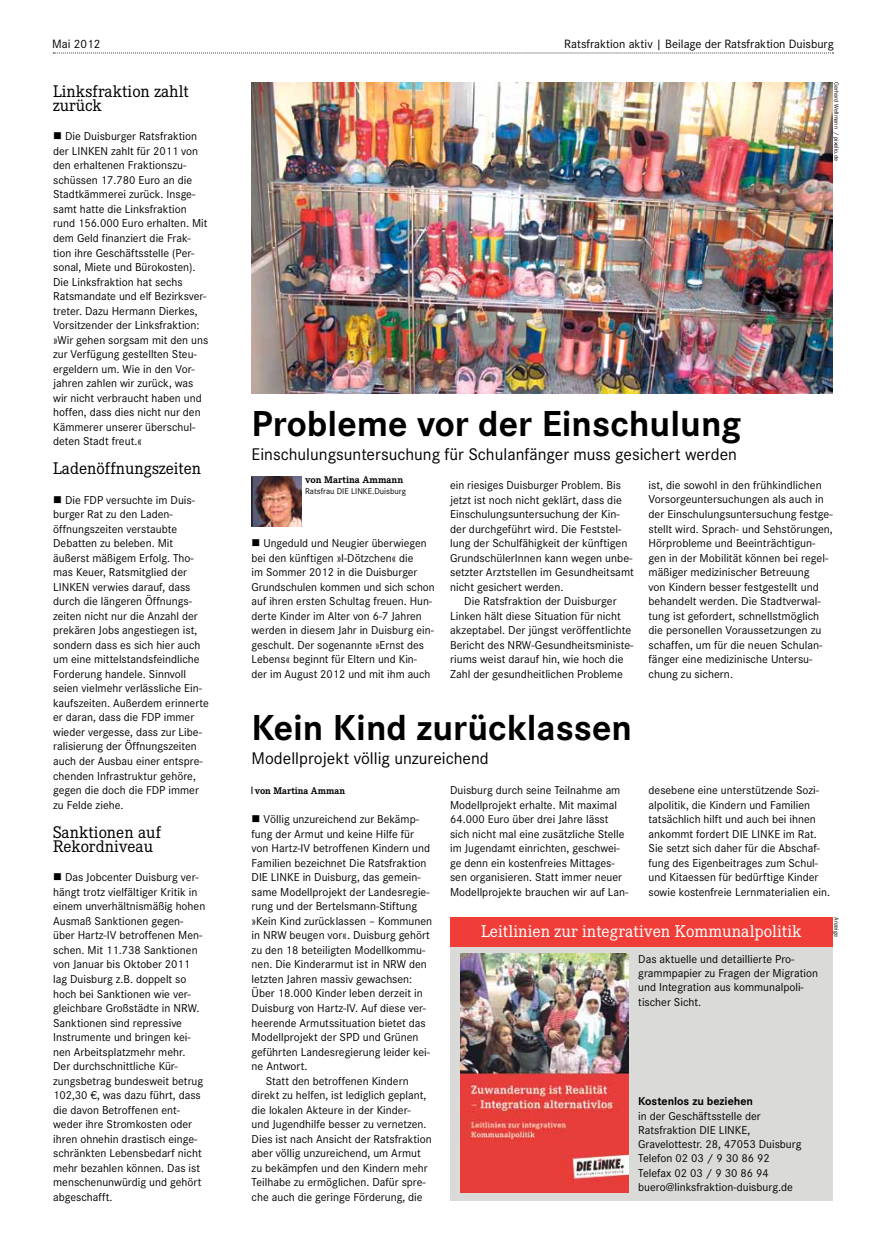
<style>
.page{position:relative;width:886px;height:1258px;background:#fff}
.page>*{position:absolute;margin:0;border:0;box-sizing:border-box;transform-origin:0 0}
.t1{font:700 37.5px "Corporate S";color:#000}
.t2{font:17.75px "Corporate E";color:#fff}
.t3{font:17.5px "Corporate S";color:#000}
.t4{font:17.5px/14.5px "Corporate E";color:#000}
.t5{font:12.5px "Corporate S";color:#000}
.t6{font:11.88px/14.5px "Corporate S";color:#000}
.t7{font:700 11.88px "Corporate S";color:#000}
.t8{font:700 10px "Corporate E";color:#000}
.t9{font:8.75px "Corporate S";color:#000}
.t10{font:6.25px "Corporate S";color:#000}
</style>
<div class="page">
<img style="left:253px;top:477px;width:49px;height:50px">
<hr style="left:252px;top:477px;width:1px;height:50px;background:#000">
<svg style="left:53px;top:53px;width:780px;height:1px"></svg>
<div style="left:450px;top:917px;width:383px;height:284px;background:#dadad9"></div>
<div style="left:450px;top:917px;width:383px;height:29px;background:#f13d37"></div>
<img style="left:460px;top:954px;width:168px;height:238px">
<img style="left:252px;top:82px;width:581px;height:311px">
<p class="t5" style="left:52px;top:37px;width:50px">Mai 2012</p>
<p class="t5" style="left:564px;top:37px;width:271px">Ratsfraktion aktiv | Beilage der Ratsfraktion Duisburg</p>
<h3 class="t4" style="left:53px;top:84px;width:137px">Linksfraktion zahlt zurück</h3>
<p class="t6" style="left:53px;top:129px;width:157px">■ Die Duisburger Ratsfraktion der LINKEN zahlt für 2011 von den erhaltenen Fraktionszu&shy;schüssen 17.780 Euro an die<br>Stadtkämmerei zurück. Insge&shy;samt hatte die Linksfraktion rund 156.000 Euro erhalten. Mit dem Geld finanziert die Frak&shy;tion ihre Geschäftsstelle (Per&shy;sonal, Miete und Bürokosten).<br>Die Linksfraktion hat sechs<br>Ratsmandate und elf Bezirksver&shy;treter. Dazu Hermann Dierkes,<br>Vorsitzender der Linksfraktion: »Wir gehen sorgsam mit den uns zur Verfügung gestellten Steu&shy;ergeldern um. Wie in den Vor&shy;jahren zahlen wir zurück, was wir nicht verbraucht haben und hoffen, dass dies nicht nur den<br>Kämmerer unserer überschul&shy;deten Stadt freut.«</p>
<h3 class="t4" style="left:53px;top:462px;width:149px">Ladenöffnungszeiten</h3>
<p class="t6" style="left:53px;top:492px;width:157px">■ Die FDP versuchte im Duis&shy;burger Rat zu den Laden&shy;öffnungszeiten verstaubte<br>Debatten zu beleben. Mit äußerst mäßigem Erfolg. Tho&shy;mas Keuer, Ratsmitglied der<br>LINKEN verwies darauf, dass durch die längeren Öffnungs&shy;zeiten nicht nur die Anzahl der prekären Jobs angestiegen ist, sondern dass es sich hier auch um eine mittelstandsfeindliche<br>Forderung handele. Sinnvoll seien vielmehr verlässliche Ein&shy;kaufszeiten. Außerdem erinnerte er daran, dass die FDP immer wieder vergesse, dass zur Libe&shy;ralisierung der Öffnungszeiten auch der Ausbau einer entspre&shy;chenden Infrastruktur gehöre, gegen die doch die FDP immer zu Felde ziehe.</p>
<h3 class="t4" style="left:53px;top:825px;width:109px">Sanktionen auf<br>Rekordniveau</h3>
<p class="t6" style="left:53px;top:870px;width:154px">■ Das Jobcenter Duisburg ver&shy;hängt trotz vielfältiger Kritik in einem unverhältnismäßig hohen<br>Ausmaß Sanktionen gegen&shy;über Hartz-IV betroffenen Men&shy;schen. Mit 11.738 Sanktionen von Januar bis Oktober 2011 lag Duisburg z.B. doppelt so hoch bei Sanktionen wie ver&shy;gleichbare Großstädte in NRW.<br>Sanktionen sind repressive<br>Instrumente und bringen kei&shy;nen Arbeitsplatzmehr mehr.<br>Der durchschnittliche Kür&shy;zungsbetrag bundesweit betrug<br>102,30 €, was dazu führt, dass die davon Betroffenen ent&shy;weder ihre Stromkosten oder ihren ohnehin drastisch einge&shy;schränkten Lebensbedarf nicht mehr bezahlen können. Das ist menschenunwürdig und gehört abgeschafft.</p>
<p class="t10" style="left:840px;top:82px;width:80px;rotate:90deg">Gerhard Wellmann / pixelio.de</p>
<h1 class="t1" style="left:252px;top:402px;width:491px">Probleme vor der Einschulung</h1>
<h3 class="t3" style="left:252px;top:444px;width:487px">Einschulungsuntersuchung für Schulanfänger muss gesichert werden</h3>
<p class="t8" style="left:305px;top:474px;width:100px">von Martina Ammann</p>
<p class="t9" style="left:305px;top:486px;width:102px">Ratsfrau DIE LINKE.Duisburg</p>
<p class="t6" style="left:648px;top:478px;width:186px">ist, die sowohl in den frühkindlichen Vorsorgeuntersuchungen als auch in der Einschulungsuntersuchung festge&shy;stellt wird. Sprach- und Sehstörungen, Hörprobleme und Beeinträchtigun&shy;gen in der Mobilität können bei regel&shy;mäßiger medizinischer Betreuung<br>von Kindern besser festgestellt und behandelt werden. Die Stadtverwal&shy;tung ist gefordert, schnellstmöglich die personellen Voraussetzungen zu schaffen, um für die neuen Schulan&shy;fänger eine medizinische Untersu&shy;chung zu sichern.</p>
<p class="t6" style="left:450px;top:478px;width:185px">ein riesiges Duisburger Problem. Bis jetzt ist noch nicht geklärt, dass die Einschulungsuntersuchung der Kin&shy;der durchgeführt wird. Die Feststel&shy;lung der Schulfähigkeit der künftigen GrundschülerInnen kann wegen unbe&shy;setzter Arztstellen im Gesundheitsamt nicht gesichert werden.</p>
<p class="t6" style="left:450px;top:594px;width:185px;text-indent:14px">Die Ratsfraktion der Duisburger Linken hält diese Situation für nicht akzeptabel. Der jüngst veröffentlichte Bericht des NRW-Gesundheitsministe&shy;riums weist darauf hin, wie hoch die Zahl der gesundheitlichen Probleme</p>
<p class="t6" style="left:252px;top:536px;width:185px">■ Ungeduld und Neugier überwiegen bei den künftigen »I-Dötzchen« die<br>im Sommer 2012 in die Duisburger Grundschulen kommen und sich schon auf ihren ersten Schultag freuen. Hun&shy;derte Kinder im Alter von 6-7 Jahren werden in diesem Jahr in Duisburg ein&shy;geschult. Der sogenannte »Ernst des Lebens« beginnt für Eltern und Kin&shy;der im August 2012 und mit ihm auch</p>
<h1 class="t1" style="left:252px;top:706px;width:382px">Kein Kind zurücklassen</h1>
<h3 class="t3" style="left:252px;top:748px;width:239px">Modellprojekt völlig unzureichend</h3>
<p class="t6" style="left:450px;top:783px;width:180px">Duisburg durch seine Teilnahme am Modellprojekt erhalte. Mit maximal 64.000 Euro über drei Jahre lässt sich nicht mal eine zusätzliche Stelle im Jugendamt einrichten, geschwei&shy;ge denn ein kostenfreies Mittages&shy;sen organisieren. Statt immer neuer Modellprojekte brauchen wir auf Lan-</p>
<p class="t6" style="left:648px;top:783px;width:183px">desebene eine unterstützende Sozi&shy;alpolitik, die Kindern und Familien tatsächlich hilft und auch bei ihnen ankommt fordert DIE LINKE im Rat.<br>Sie setzt sich daher für die Abschaf&shy;fung des Eigenbeitrages zum Schul&shy;und Kitaessen für bedürftige Kinder sowie kostenfreie Lernmaterialien ein.</p>
<p class="t8" style="left:255px;top:785px;width:92px">von Martina Amman</p>
<p class="t6" style="left:252px;top:812px;width:169px">■ Völlig unzureichend zur Bekämp-</p>
<p class="t6" style="left:252px;top:827px;width:164px">fung der Armut und keine Hilfe für</p>
<p class="t6" style="left:252px;top:841px;width:180px">von Hartz-IV betroffenen Kindern und</p>
<p class="t6" style="left:252px;top:856px;width:176px">Familien bezeichnet Die Ratsfraktion</p>
<p class="t6" style="left:252px;top:870px;width:171px">DIE LINKE in Duisburg, das gemein-</p>
<p class="t6" style="left:252px;top:885px;width:180px">same Modellprojekt der Landesregie-</p>
<p class="t6" style="left:252px;top:899px;width:167px">rung und der Bertelsmann-Stiftung</p>
<p class="t6" style="left:252px;top:914px;width:182px">»Kein Kind zurücklassen – Kommunen</p>
<p class="t6" style="left:252px;top:928px;width:180px">in NRW beugen vor«. Duisburg gehört</p>
<p class="t6" style="left:252px;top:943px;width:175px">zu den 18 beteiligten Modellkommu-</p>
<p class="t6" style="left:252px;top:957px;width:177px">nen. Die Kinderarmut ist in NRW den</p>
<p class="t6" style="left:252px;top:972px;width:162px">letzten Jahren massiv gewachsen:</p>
<p class="t6" style="left:252px;top:986px;width:173px">Über 18.000 Kinder leben derzeit in</p>
<p class="t6" style="left:252px;top:1001px;width:176px">Duisburg von Hartz-IV. Auf diese ver-</p>
<p class="t6" style="left:252px;top:1015px;width:176px">heerende Armutssituation bietet das</p>
<p class="t6" style="left:252px;top:1030px;width:168px">Modellprojekt der SPD und Grünen</p>
<p class="t6" style="left:252px;top:1044px;width:180px">geführten Landesregierung leider kei-</p>
<p class="t6" style="left:252px;top:1059px;width:57px">ne Antwort.</p>
<p class="t6" style="left:266px;top:1073px;width:144px">Statt den betroffenen Kindern</p>
<p class="t6" style="left:252px;top:1088px;width:176px">direkt zu helfen, ist lediglich geplant,</p>
<p class="t6" style="left:252px;top:1102px;width:161px">die lokalen Akteure in der Kinder-</p>
<p class="t6" style="left:252px;top:1117px;width:176px">und Jugendhilfe besser zu vernetzen.</p>
<p class="t6" style="left:252px;top:1132px;width:182px">Dies ist nach Ansicht der Ratsfraktion</p>
<p class="t6" style="left:252px;top:1146px;width:171px">aber völlig unzureichend, um Armut</p>
<p class="t6" style="left:252px;top:1161px;width:177px">zu bekämpfen und den Kindern mehr</p>
<p class="t6" style="left:252px;top:1175px;width:176px">Teilhabe zu ermöglichen. Dafür spre-</p>
<p class="t6" style="left:252px;top:1190px;width:173px">che auch die geringe Förderung, die</p>
<p class="t10" style="left:840px;top:917px;width:21px;rotate:90deg">Anzeige</p>
<h2 class="t2" style="left:481px;top:921px;width:322px">Leitlinien zur integrativen Kommunalpolitik</h2>
<p class="t6" style="left:638px;top:952px;width:181px">Das aktuelle und detaillierte Pro&shy;grammpapier zu Fragen der Migration und Integration aus kommunalpoli&shy;tischer Sicht.</p>
<p class="t7" style="left:638px;top:1095px;width:116px">Kostenlos zu beziehen</p>
<p class="t6" style="left:638px;top:1109px;width:165px">in der Geschäftsstelle der<br>Ratsfraktion DIE LINKE,<br>Gravelottestr. 28, 47053 Duisburg<br>Telefon 02 03 / 9 30 86 92<br>Telefax 02 03 / 9 30 86 94 buero@linksfraktion-duisburg.de</p>
</div>
